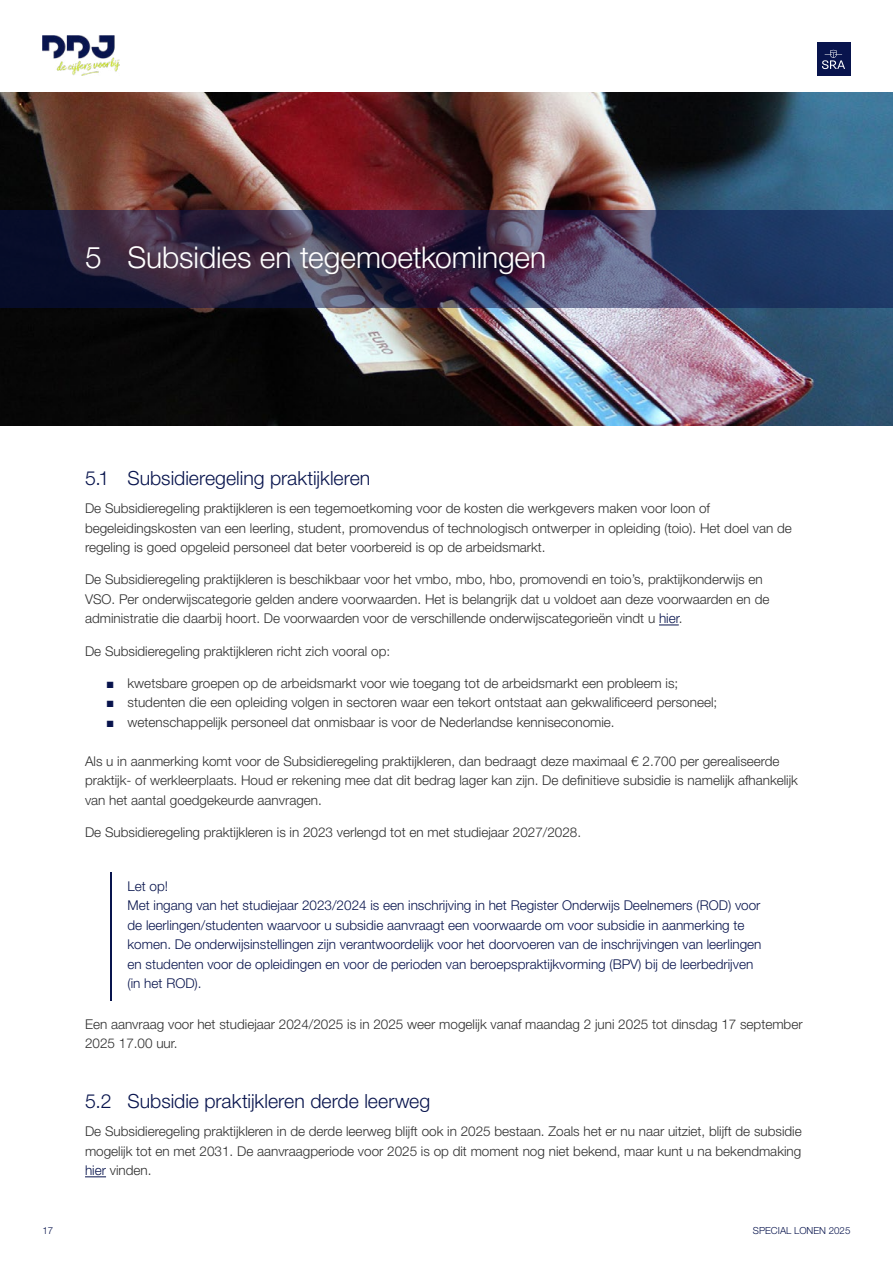
<style>
.page{position:relative;width:893px;height:1263px;background:#fff}
.page>*{position:absolute;margin:0;border:0;box-sizing:border-box;transform-origin:0 0}
.t1{font:300 30px "Helvetica Neue LT Std";letter-spacing:-.005em;color:#fff}
.t2{font:300 19.5px "Helvetica Neue LT Std";color:#08144d}
.t3{font:300 13.5px/19.5px "Helvetica Neue LT Std";color:#2f2f2f}
.t4{font:300 13.5px/19.5px "Helvetica Neue LT Std";color:#08144d}
.t5{font:300 9.75px "Helvetica Neue LT Std";color:#08144d}
.s1{color:#08144d}
.s2{font-family:"Arial";font-weight:700;color:#08144d}
</style>
<div class="page">
<img style="left:0;top:92px;width:893px;height:333px">
<svg style="left:0;top:210px;width:893px;height:98px;background:#333151"></svg>
<div style="left:817px;top:43px;width:33px;height:33px;background:#08144d"></div>
<svg style="left:822px;top:50px;width:23px;height:19px"></svg>
<img style="left:43px;top:35px;width:77px;height:41px">
<svg style="left:659px;top:625px;width:20px;height:1px"></svg>
<hr style="left:111px;top:873px;width:1px;height:128px;background:#08144d">
<svg style="left:85px;top:1176px;width:21px;height:1px"></svg>
<h1 class="t1" style="left:85px;top:239px;width:463px">5 Subsidies en tegemoetkomingen</h1>
<h2 class="t2" style="left:85px;top:466px;width:287px">5.1 Subsidieregeling praktijkleren</h2>
<p class="t3" style="left:85px;top:498px;width:708px">De Subsidieregeling praktijkleren is een tegemoetkoming voor de kosten die werkgevers maken voor loon of begeleidingskosten van een leerling, student, promovendus of technologisch ontwerper in opleiding (toio). Het doel van de regeling is goed opgeleid personeel dat beter voorbereid is op de arbeidsmarkt.</p>
<p class="t3" style="left:85px;top:570px;width:686px">De Subsidieregeling praktijkleren is beschikbaar voor het vmbo, mbo, hbo, promovendi en toio’s, praktijkonderwijs en<br>VSO. Per onderwijscategorie gelden andere voorwaarden. Het is belangrijk dat u voldoet aan deze voorwaarden en de administratie die daarbij hoort. De voorwaarden voor de verschillende onderwijscategorieën vindt u <span class="s1">hier</span>.</p>
<p class="t3" style="left:85px;top:641px;width:307px">De Subsidieregeling praktijkleren richt zich vooral op:</p>
<p class="t3" style="left:106px;top:673px;width:573px"><span class="s2">■</span> kwetsbare groepen op de arbeidsmarkt voor wie toegang tot de arbeidsmarkt een probleem is;</p>
<p class="t3" style="left:106px;top:693px;width:612px"><span class="s2">■</span> studenten die een opleiding volgen in sectoren waar een tekort ontstaat aan gekwalificeerd personeel;</p>
<p class="t3" style="left:106px;top:712px;width:510px"><span class="s2">■</span> wetenschappelijk personeel dat onmisbaar is voor de Nederlandse kenniseconomie.</p>
<p class="t3" style="left:85px;top:751px;width:714px">Als u in aanmerking komt voor de Subsidieregeling praktijkleren, dan bedraagt deze maximaal € 2.700 per gerealiseerde praktijk- of werkleerplaats. Houd er rekening mee dat dit bedrag lager kan zijn. De definitieve subsidie is namelijk afhankelijk van het aantal goedgekeurde aanvragen.</p>
<p class="t3" style="left:85px;top:822px;width:498px">De Subsidieregeling praktijkleren is in 2023 verlengd tot en met studiejaar 2027/2028.</p>
<p class="t4" style="left:128px;top:876px;width:635px">Let op!<br>Met ingang van het studiejaar 2023/2024 is een inschrijving in het Register Onderwijs Deelnemers (ROD) voor de leerlingen/studenten waarvoor u subsidie aanvraagt een voorwaarde om voor subsidie in aanmerking te komen. De onderwijsinstellingen zijn verantwoordelijk voor het doorvoeren van de inschrijvingen van leerlingen en studenten voor de opleidingen en voor de perioden van beroepspraktijkvorming (BPV) bij de leerbedrijven (in het ROD).</p>
<p class="t3" style="left:85px;top:1014px;width:719px">Een aanvraag voor het studiejaar 2024/2025 is in 2025 weer mogelijk vanaf maandag 2 juni 2025 tot dinsdag 17 september<br>2025 17.00 uur.</p>
<h2 class="t2" style="left:85px;top:1089px;width:347px">5.2 Subsidie praktijkleren derde leerweg</h2>
<p class="t3" style="left:85px;top:1121px;width:718px;text-align:justify">De Subsidieregeling praktijkleren in de derde leerweg blijft ook in 2025 bestaan. Zoals het er nu naar uitziet, blijft de subsidie mogelijk tot en met 2031. De aanvraagperiode voor 2025 is op dit moment nog niet bekend, maar kunt u na bekendmaking <span class="s1">hier</span> vinden.</p>
<p class="t5" style="left:43px;top:1224px;width:12px">17</p>
<p class="t5" style="left:753px;top:1224px;width:99px">SPECIAL LONEN 2025</p>
</div>
